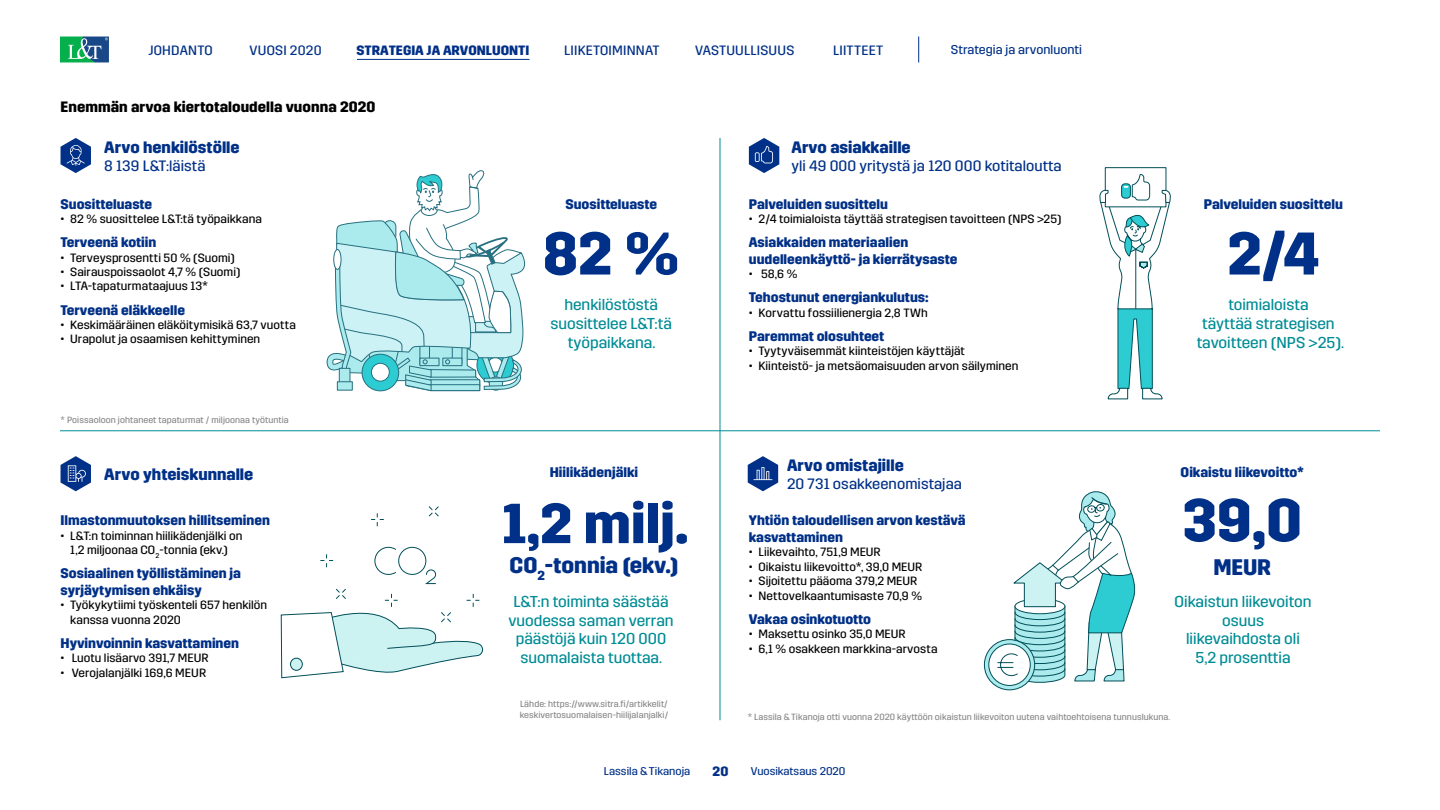
<style>
.page{position:relative;width:1440px;height:810px;background:#fff}
.page>*{position:absolute;margin:0;border:0;box-sizing:border-box;transform-origin:0 0}
.t1{font:700 60px "LT Trim";color:#003087}
.t2{font:700 56.25px "LT Trim";color:#003087}
.t3{font:700 22.5px "LT Trim";letter-spacing:-.005em;color:#003087}
.t4{font:700 16.5px "LT Trim";color:#003087}
.t5{font:15.75px/18.9px "LT Trim";color:#008c95;text-align:center}
.t6{font:15px "LT Trim";letter-spacing:.005em;color:#003087}
.t7{font:700 15px "LT Trim";letter-spacing:.005em;color:#000}
.t8{font:700 13.88px/16.6px "LT Trim";color:#003087}
.t9{font:13.5px "LT Trim";letter-spacing:.015em;color:#003087}
.t10{font:700 13.5px "LT Trim";color:#003087}
.t11{font:12.75px "LT Trim";letter-spacing:.005em;color:#003087}
.t12{font:12px/14.4px "LT Trim";letter-spacing:.005em;color:#000;text-align:center}
.t13{font:11.25px "LT Trim";color:#003087}
.t14{font:9px/10.8px "LT Trim";letter-spacing:.01em;color:#878787}
</style>
<div class="page">
<hr style="left:720px;top:138px;width:1px;height:582px;background:#008c95">
<hr style="left:60px;top:430px;width:1320px;height:1px;background:#008c95">
<svg style="left:326px;top:170px;width:200px;height:222px"></svg>
<div style="left:1105px;top:167px;width:61px;height:40px;background:#fff;border:1px solid #004f59"></div>
<svg style="left:1099px;top:174px;width:72px;height:226px"></svg>
<svg style="left:748px;top:456px;width:30px;height:35px"></svg>
<svg style="left:61px;top:456px;width:30px;height:35px"></svg>
<svg style="left:749px;top:138px;width:30px;height:35px"></svg>
<svg style="left:61px;top:138px;width:30px;height:35px"></svg>
<svg style="left:984px;top:640px;width:51px;height:50px"></svg>
<div style="left:984px;top:639px;width:51px;height:51px;border:1px solid #004f59;border-radius:50%"></div>
<div style="left:989px;top:644px;width:41px;height:41px;background:#fff;border-radius:50%"></div>
<div style="left:988px;top:644px;width:43px;height:42px;border:1px solid #004f59;border-radius:50%"></div>
<svg style="left:997px;top:491px;width:139px;height:192px"></svg>
<svg style="left:371px;top:513px;width:13px;height:13px"></svg>
<svg style="left:428px;top:506px;width:11px;height:11px"></svg>
<svg style="left:281px;top:547px;width:202px;height:131px"></svg>
<svg style="left:60px;top:37px;width:49px;height:25px"></svg>
<svg style="left:918px;top:37px;width:1px;height:25px"></svg>
<hr style="left:357px;top:59px;width:173px;height:1px;background:#003087">
<p class="t9" style="left:149px;top:42px;width:66px">JOHDANTO</p>
<p class="t9" style="left:250px;top:42px;width:73px">VUOSI 2020</p>
<p class="t10" style="left:356px;top:42px;width:175px">STRATEGIA JA ARVONLUONTI</p>
<p class="t9" style="left:564px;top:42px;width:97px">LIIKETOIMINNAT</p>
<p class="t9" style="left:695px;top:42px;width:101px">VASTUULLISUUS</p>
<p class="t9" style="left:833px;top:42px;width:52px">LIITTEET</p>
<p class="t11" style="left:951px;top:43px;width:133px">Strategia ja arvonluonti</p>
<p class="t7" style="left:61px;top:98px;width:316px">Enemmän arvoa kiertotaloudella vuonna 2020</p>
<h3 class="t4" style="left:104px;top:138px;width:137px">Arvo henkilöstölle</h3>
<p class="t6" style="left:104px;top:157px;width:103px">8 139 L&amp;T:läistä</p>
<p class="t8" style="left:61px;top:196px;width:93px">Suositteluaste</p>
<p class="t12" style="left:61px;top:212px;width:203px">• 82 % suosittelee L&amp;T:tä työpaikkana</p>
<p class="t8" style="left:61px;top:234px;width:97px">Terveenä kotiin</p>
<p class="t12" style="left:61px;top:250px;width:176px">• Terveysprosentti 50 % (Suomi)</p>
<p class="t12" style="left:61px;top:265px;width:182px">• Sairauspoissaolot 4,7 % (Suomi)</p>
<p class="t12" style="left:61px;top:279px;width:149px">• LTA-tapaturmataajuus 13*</p>
<p class="t8" style="left:61px;top:302px;width:126px">Terveenä eläkkeelle</p>
<p class="t12" style="left:61px;top:318px;width:237px">• Keskimääräinen eläköitymisikä 63,7 vuotta</p>
<p class="t12" style="left:61px;top:332px;width:201px">• Urapolut ja osaamisen kehittyminen</p>
<p class="t14" style="left:61px;top:415px;width:230px">* Poissaoloon johtaneet tapaturmat / miljoonaa työtuntia</p>
<h3 class="t4" style="left:104px;top:465px;width:151px">Arvo yhteiskunnalle</h3>
<p class="t8" style="left:61px;top:512px;width:211px">Ilmastonmuutoksen hillitseminen</p>
<p class="t12" style="left:61px;top:529px;width:183px">• L&amp;T:n toiminnan hiilikädenjälki on<br>1,2 miljoonaa CO<sub>2</sub>-tonnia (ekv.)</p>
<p class="t8" style="left:61px;top:565px;width:182px">Sosiaalinen työllistäminen ja syrjäytymisen ehkäisy</p>
<p class="t12" style="left:70px;top:598px;width:198px;text-align:left;text-indent:-10px">• Työkykytiimi työskenteli 657 henkilön kanssa vuonna 2020</p>
<p class="t8" style="left:61px;top:635px;width:180px">Hyvinvoinnin kasvattaminen</p>
<p class="t12" style="left:61px;top:651px;width:150px">• Luotu lisäarvo 391,7 MEUR</p>
<p class="t12" style="left:61px;top:665px;width:147px">• Verojalanjälki 169,6 MEUR</p>
<p class="t8" style="left:565px;top:196px;width:93px">Suositteluaste</p>
<h1 class="t1" style="left:543px;top:220px;width:138px">82 %</h1>
<h3 class="t5" style="left:550px;top:295px;width:123px">henkilöstöstä suosittelee L&amp;T:tä työpaikkana.</h3>
<p class="t8" style="left:550px;top:464px;width:90px">Hiilikädenjälki</p>
<h2 class="t2" style="left:502px;top:492px;width:188px">1,2 milj.</h2>
<h3 class="t3" style="left:510px;top:552px;width:170px">CO<sub>2</sub>-tonnia (ekv.)</h3>
<h3 class="t5" style="left:508px;top:592px;width:167px">L&amp;T:n toiminta säästää vuodessa saman verran päästöjä kuin 120 000 suomalaista tuottaa.</h3>
<p class="t14" style="left:520px;top:698px;width:150px">Lähde: https://www.sitra.fi/artikkelit/ keskivertosuomalaisen-hiilijalanjalki/</p>
<h3 class="t4" style="left:791px;top:138px;width:121px">Arvo asiakkaille</h3>
<p class="t6" style="left:791px;top:157px;width:272px">yli 49 000 yritystä ja 120 000 kotitaloutta</p>
<p class="t8" style="left:749px;top:196px;width:141px">Palveluiden suosittelu</p>
<p class="t12" style="left:749px;top:212px;width:314px">• 2/4 toimialoista täyttää strategisen tavoitteen (NPS &gt;25)</p>
<p class="t8" style="left:749px;top:234px;width:210px">Asiakkaiden materiaalien uudelleenkäyttö- ja kierrätysaste</p>
<p class="t12" style="left:749px;top:267px;width:50px">• 58,6 %</p>
<p class="t8" style="left:749px;top:290px;width:181px">Tehostunut energiankulutus:</p>
<p class="t12" style="left:749px;top:306px;width:180px">• Korvattu fossiilienergia 2,8 TWh</p>
<p class="t8" style="left:749px;top:328px;width:137px">Paremmat olosuhteet</p>
<p class="t12" style="left:749px;top:344px;width:218px">• Tyytyväisemmät kiinteistöjen käyttäjät</p>
<p class="t12" style="left:749px;top:359px;width:271px">• Kiinteistö- ja metsäomaisuuden arvon säilyminen</p>
<h3 class="t4" style="left:787px;top:456px;width:118px">Arvo omistajille</h3>
<p class="t6" style="left:787px;top:475px;width:177px">20 731 osakkeenomistajaa</p>
<p class="t8" style="left:749px;top:512px;width:218px">Yhtiön taloudellisen arvon kestävä kasvattaminen</p>
<p class="t12" style="left:749px;top:545px;width:133px">• Liikevaihto, 751,9 MEUR</p>
<p class="t12" style="left:749px;top:560px;width:175px">• Oikaistu liikevoitto*, 39,0 MEUR</p>
<p class="t12" style="left:749px;top:574px;width:170px">• Sijoitettu pääoma 379,2 MEUR</p>
<p class="t12" style="left:749px;top:588px;width:175px">• Nettovelkaantumisaste 70,9 %</p>
<p class="t8" style="left:749px;top:611px;width:124px">Vakaa osinkotuotto</p>
<p class="t12" style="left:749px;top:627px;width:158px">• Maksettu osinko 35,0 MEUR</p>
<p class="t12" style="left:749px;top:641px;width:190px">• 6,1 % osakkeen markkina-arvosta</p>
<p class="t8" style="left:1204px;top:196px;width:141px">Palveluiden suosittelu</p>
<h1 class="t1" style="left:1227px;top:220px;width:93px">2/4</h1>
<h3 class="t5" style="left:1197px;top:295px;width:149px">toimialoista<br>täyttää strategisen tavoitteen (NPS &gt;25).</h3>
<p class="t8" style="left:1181px;top:464px;width:125px">Oikaistu liikevoitto*</p>
<h1 class="t1" style="left:1183px;top:486px;width:121px">39,0</h1>
<h3 class="t3" style="left:1213px;top:554px;width:59px">MEUR</h3>
<h3 class="t5" style="left:1175px;top:592px;width:138px">Oikaistun liikevoiton osuus liikevaihdosta oli<br>5,2 prosenttia</h3>
<p class="t14" style="left:748px;top:712px;width:424px">* Lassila &amp; Tikanoja otti vuonna 2020 käyttöön oikaistun liikevoiton uutena vaihtoehtoisena tunnuslukuna.</p>
<p class="t13" style="left:604px;top:765px;width:88px">Lassila &amp; Tikanoja</p>
<p class="t10" style="left:713px;top:764px;width:17px">20</p>
<p class="t13" style="left:751px;top:765px;width:96px">Vuosikatsaus 2020</p>
</div>
